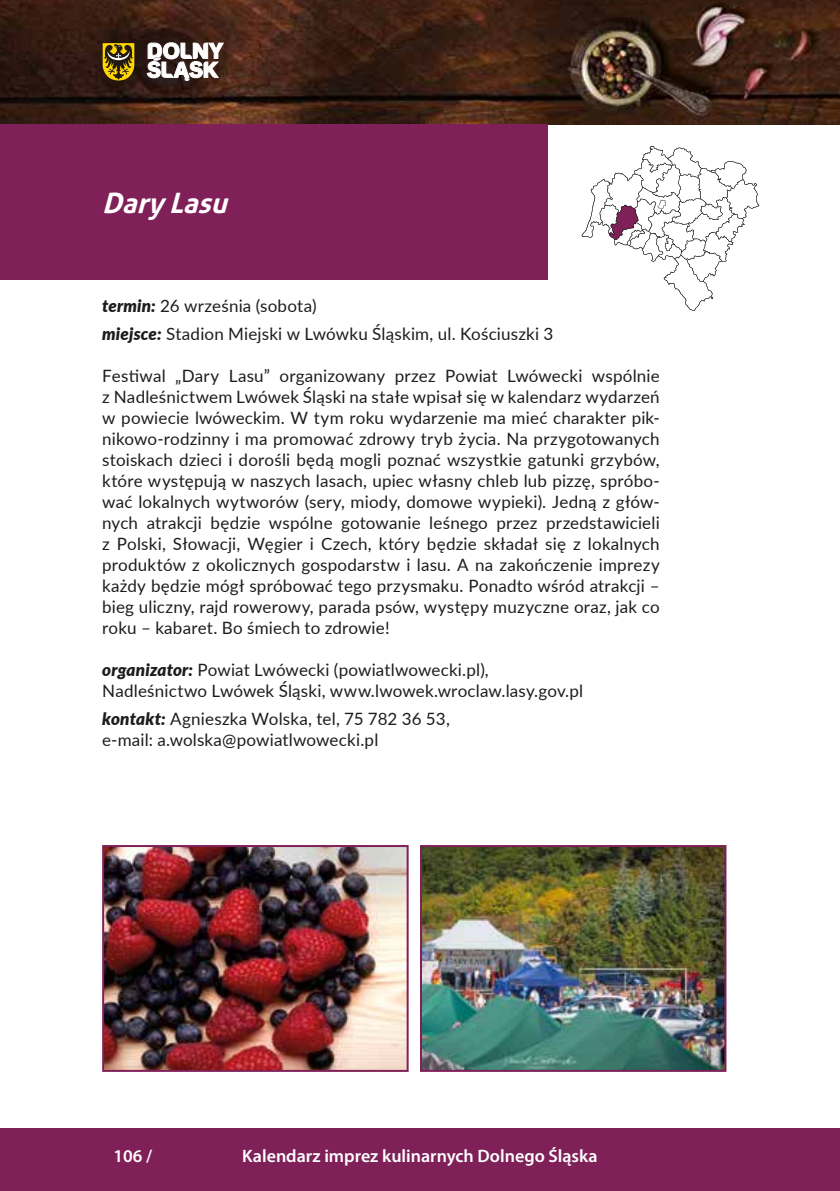
<style>
.page{position:relative;width:840px;height:1191px;background:#fff}
.page>*{position:absolute;margin:0;border:0;box-sizing:border-box;transform-origin:0 0}
.t1{font:italic 700 28px "Aller";color:#fff}
.t2{font:600 18px "Myriad Pro";color:#fff}
.t3{font:17px/21px "Lato";letter-spacing:.01em;color:#1d1d1b}
.s1{font-weight:900;font-style:italic}
</style>
<div class="page">
<img style="left:0;top:0;width:839px;height:125px">
<svg style="left:147px;top:42px;width:77px;height:41px"></svg>
<svg style="left:102px;top:43px;width:33px;height:38px"></svg>
<div style="left:0;top:125px;width:547px;height:155px;background:#802059"></div>
<div style="left:0;top:1128px;width:839px;height:63px;background:#802059"></div>
<img style="left:105px;top:848px;width:300px;height:220px">
<div style="left:102px;top:845px;width:306px;height:226px;border:2px solid #802059"></div>
<img style="left:423px;top:848px;width:300px;height:220px">
<div style="left:420px;top:845px;width:306px;height:226px;border:2px solid #802059"></div>
<svg style="left:581px;top:146px;width:177px;height:165px"></svg>
<h1 class="t1" style="left:102px;top:185px;width:135px">DaryLasu</h1>
<p class="t3" style="left:102px;top:291px;width:452px;line-height:28px"><span class="s1">termin:</span> 26 września (sobota)<br><span class="s1">miejsce:</span> Stadion Miejski w Lwówku Śląskim, ul. Kościuszki 3</p>
<p class="t3" style="left:102px;top:365px;width:559px;text-align:justify">Festiwal „Dary Lasu” organizowany przez Powiat Lwówecki wspólnie z Nadleśnictwem Lwówek Śląski na stałe wpisał się w kalendarz wydarzeń w powiecie lwóweckim. W tym roku wydarzenie ma mieć charakter pik&shy;nikowo-rodzinny i ma promować zdrowy tryb życia. Na przygotowanych stoiskach dzieci i dorośli będą mogli poznać wszystkie gatunki grzybów, które występują w naszych lasach, upiec własny chleb lub pizzę, spróbo&shy;wać lokalnych wytworów (sery, miody, domowe wypieki). Jedną z głów&shy;nych atrakcji będzie wspólne gotowanie leśnego przez przedstawicieli z Polski, Słowacji, Węgier i Czech, który będzie składał się z lokalnych produktów z okolicznych gospodarstw i lasu. A na zakończenie imprezy każdy będzie mógł spróbować tego przysmaku. Ponadto wśród atrakcji – bieg uliczny, rajd rowerowy, parada psów, występy muzyczne oraz, jak co roku – kabaret. Bo śmiech to zdrowie!</p>
<p class="t3" style="left:102px;top:659px;width:482px"><span class="s1">organizator:</span> Powiat Lwówecki (powiatlwowecki.pl),<br>Nadleśnictwo Lwówek Śląski, www.lwowek.wroclaw.lasy.gov.pl</p>
<p class="t3" style="left:102px;top:708px;width:349px"><span class="s1">kontakt:</span> Agnieszka Wolska, tel, 75 782 36 53, e-mail: a.wolska@powiatlwowecki.pl</p>
<p class="t2" style="left:113px;top:1144px;width:40px">106 /</p>
<p class="t2" style="left:242px;top:1144px;width:356px">Kalendarz imprez kulinarnych Dolnego Śląska</p>
</div>
